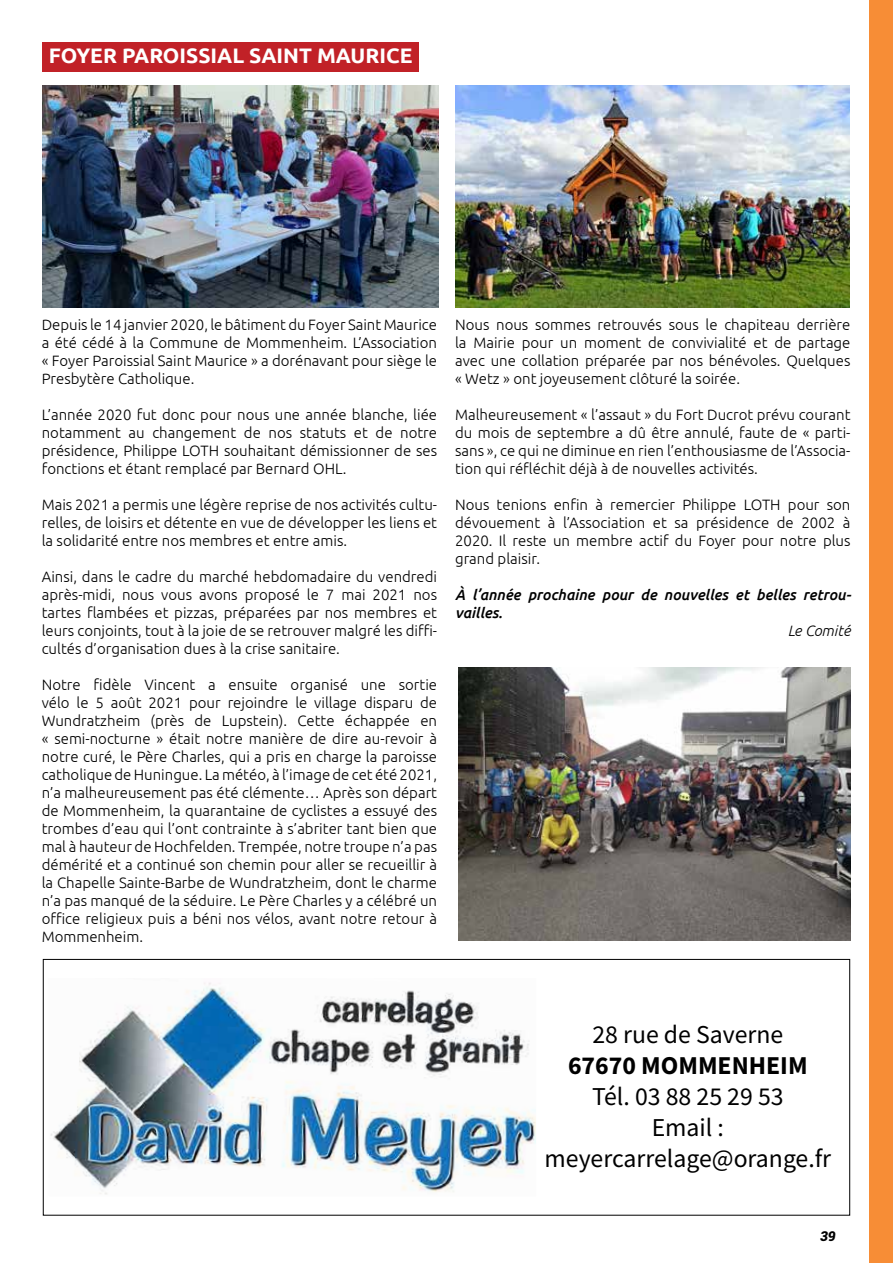
<style>
.page{position:relative;width:893px;height:1263px;background:#fff}
.page>*{position:absolute;margin:0;border:0;box-sizing:border-box;transform-origin:0 0}
.t1{font:25.8px/30.9px "Source Sans Pro";color:#000;text-align:center}
.t2{font:700 25.8px "Source Sans Pro";color:#000}
.t3{font:700 21px "Ubuntu";color:#fff}
.t4{font:300 15px/18px "Ubuntu";color:#000;text-align:justify}
.t5{font:italic 500 15px/18px "Ubuntu";color:#000}
.t6{font:italic 300 15px "Ubuntu";color:#000}
.t7{font:italic 900 13.5px "Roboto";color:#000}
</style>
<div class="page">
<img style="left:455px;top:85px;width:395px;height:222px">
<img style="left:458px;top:667px;width:392px;height:273px">
<img style="left:43px;top:85px;width:396px;height:222px">
<div style="left:43px;top:43px;width:376px;height:29px;background:#c12127"></div>
<div style="left:870px;top:0;width:23px;height:1263px;background:#f78d36"></div>
<img style="left:50px;top:982px;width:485px;height:213px">
<div style="left:43px;top:959px;width:807px;height:256px;border:1px solid #000"></div>
<h2 class="t3" style="left:49px;top:43px;width:365px">FOYER PAROISSIAL SAINT MAURICE</h2>
<p class="t4" style="left:42px;top:315px;width:397px">Depuis le 14 janvier 2020, le bâtiment du Foyer Saint Maurice a été cédé à la Commune de Mommenheim. L’Association « Foyer Paroissial Saint Maurice » a dorénavant pour siège le Presbytère Catholique.</p>
<p class="t4" style="left:42px;top:405px;width:397px">L’année 2020 fut donc pour nous une année blanche, liée notamment au changement de nos statuts et de notre présidence, Philippe LOTH souhaitant démissionner de ses fonctions et étant remplacé par Bernard OHL.</p>
<p class="t4" style="left:42px;top:495px;width:397px">Mais 2021 a permis une légère reprise de nos activités cultu&shy;relles, de loisirs et détente en vue de développer les liens et la solidarité entre nos membres et entre amis.</p>
<p class="t4" style="left:42px;top:567px;width:397px">Ainsi, dans le cadre du marché hebdomadaire du vendredi après-midi, nous vous avons proposé le 7 mai 2021 nos tartes flambées et pizzas, préparées par nos membres et leurs conjoints, tout à la joie de se retrouver malgré les diffi&shy;cultés d’organisation dues à la crise sanitaire.</p>
<p class="t4" style="left:42px;top:675px;width:397px">Notre fidèle Vincent a ensuite organisé une sortie vélo le 5 août 2021 pour rejoindre le village disparu de Wundratzheim (près de Lupstein). Cette échappée en « semi-nocturne » était notre manière de dire au-revoir à notre curé, le Père Charles, qui a pris en charge la paroisse catholique de Huningue. La météo, à l’image de cet été 2021, n’a malheureusement pas été clémente… Après son départ de Mommenheim, la quarantaine de cyclistes a essuyé des trombes d’eau qui l’ont contrainte à s’abriter tant bien que mal à hauteur de Hochfelden. Trempée, notre troupe n’a pas démérité et a continué son chemin pour aller se recueillir à la Chapelle Sainte-Barbe de Wundratzheim, dont le charme n’a pas manqué de la séduire. Le Père Charles y a célébré un office religieux puis a béni nos vélos, avant notre retour à Mommenheim.</p>
<p class="t4" style="left:455px;top:315px;width:397px">Nous nous sommes retrouvés sous le chapiteau derrière la Mairie pour un moment de convivialité et de partage avec une collation préparée par nos bénévoles. Quelques « Wetz » ont joyeusement clôturé la soirée.</p>
<p class="t4" style="left:455px;top:405px;width:397px">Malheureusement « l’assaut » du Fort Ducrot prévu courant du mois de septembre a dû être annulé, faute de « parti&shy;sans », ce qui ne diminue en rien l’enthousiasme de l’Associa&shy;tion qui réfléchit déjà à de nouvelles activités.</p>
<p class="t4" style="left:455px;top:495px;width:397px">Nous tenions enfin à remercier Philippe LOTH pour son dévouement à l’Association et sa présidence de 2002 à 2020. Il reste un membre actif du Foyer pour notre plus grand plaisir.</p>
<p class="t5" style="left:455px;top:585px;width:398px">À l’année prochaine pour de nouvelles et belles retrou&shy;vailles.</p>
<p class="t6" style="left:788px;top:622px;width:64px">Le Comité</p>
<h1 class="t1" style="left:592px;top:1019px;width:193px">28 rue de Saverne</h1>
<h1 class="t2" style="left:568px;top:1048px;width:241px">67670 MOMMENHEIM</h1>
<h1 class="t1" style="left:544px;top:1080px;width:288px">Tél. 03 88 25 29 53<br>Email : meyercarrelage@orange.fr</h1>
<p class="t7" style="left:820px;top:1227px;width:17px">39</p>
</div>
